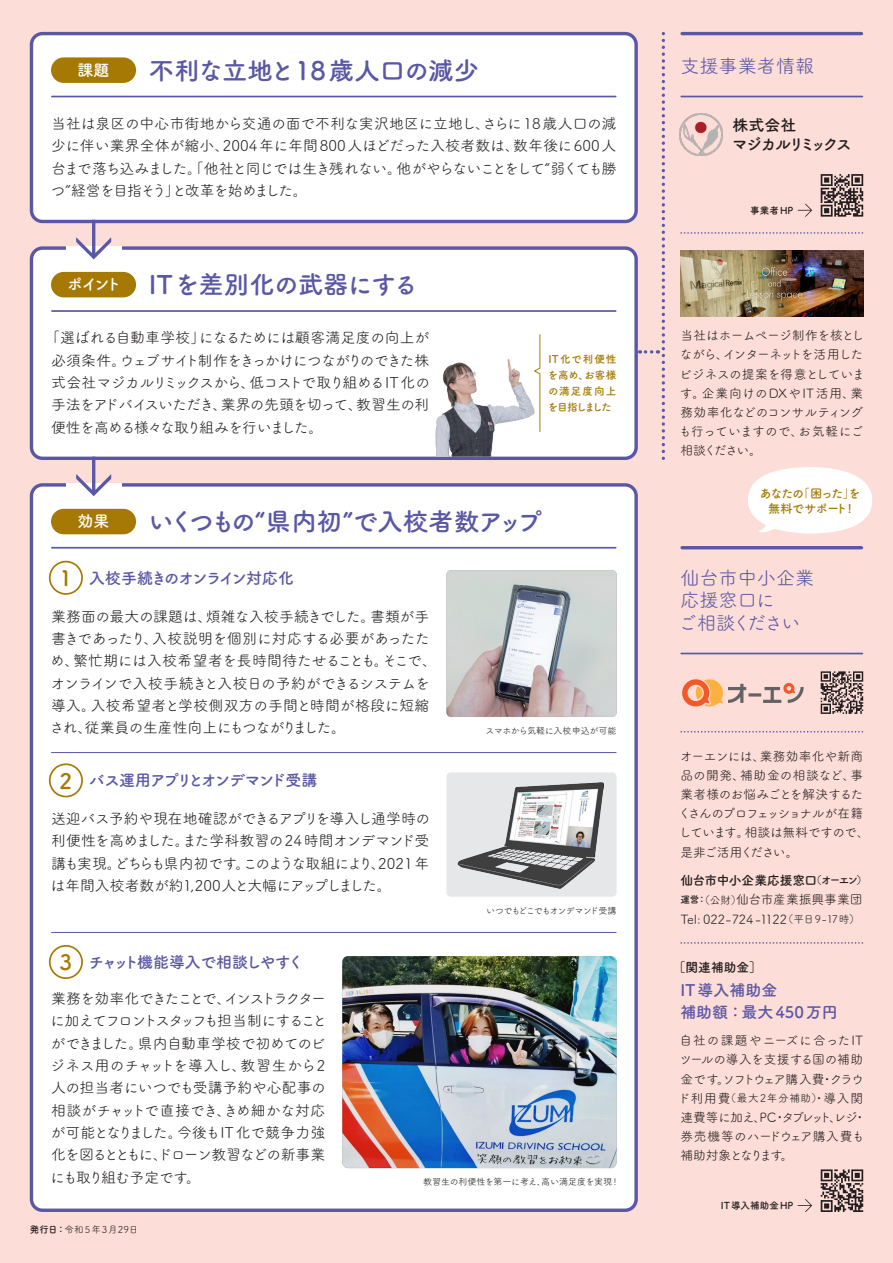
<style>
.page{position:relative;width:893px;height:1263px;background:#fcddd7}
.page>*{position:absolute;margin:0;border:0;box-sizing:border-box;transform-origin:0 0}
.t1{font:700 25.5px "Tsuku A Rd Gothic";letter-spacing:-.05em;color:#5a57a5}
.t2{font:700 25.5px "Tsuku A Rd Gothic";color:#5a57a5}
.t3{font:700 25.5px "Tsuku A Rd Gothic";letter-spacing:-.03em;color:#5a57a5}
.t4{font:700 21.3px "Tsuku A Rd Gothic";color:#a57903}
.t5{font:19.2px/22.4px "Tsuku A Rd Gothic";color:#5a57a5}
.t6{font:700 15.9px "Tsuku A Rd Gothic";letter-spacing:-.09em;color:#5a57a5}
.t7{font:700 15.9px/22.4px "Tsuku A Rd Gothic";color:#5a57a5}
.t8{font:700 15.9px "Tsuku A Rd Gothic";letter-spacing:-.095em;color:#5a57a5}
.t9{font:700 15.9px/19.2px "Tsuku A Rd Gothic";letter-spacing:-.11em;color:#231f20}
.t10{font:700 15.9px "Tsuku A Rd Gothic";letter-spacing:-.08em;color:#fff}
.t11{font:14.85px/22.4px "Tsuku A Rd Gothic";letter-spacing:-.045em;color:#231f20;text-align:justify}
.t12{font:14.85px/22.4px "Tsuku A Rd Gothic";letter-spacing:-.02em;color:#231f20}
.t13{font:12.75px/19.2px "Tsuku A Rd Gothic";letter-spacing:-.025em;color:#231f20}
.t14{font:12.75px/19.2px "Tsuku A Rd Gothic";color:#231f20}
.t15{font:700 12.75px "Tsuku A Rd Gothic";color:#231f20}
.t16{font:700 12.15px/15.9px "Tsuku A Rd Gothic";letter-spacing:-.09em;color:#a57903;text-align:center}
.t17{font:700 10.65px/15.9px "Tsuku A Rd Gothic";letter-spacing:.03em;color:#a57903;text-align:justify}
.t18{font:10.65px "Tsuku A Rd Gothic";letter-spacing:.06em;color:#231f20}
.t19{font:700 9.6px "Tsuku A Rd Gothic";color:#231f20}
.t20{font:9.6px "Tsuku A Rd Gothic";letter-spacing:.04em;color:#231f20}
.t21{font:9px "Tsuku A Rd Gothic";letter-spacing:-.02em;color:#231f20}
.t22{font:9px "Tsuku A Rd Gothic";letter-spacing:-.12em;color:#231f20}
.t23{font:9px "Tsuku A Rd Gothic";letter-spacing:-.04em;color:#231f20}
.s1{font-weight:700}
.s2{font-weight:700;font-size:10.65px}
.s3{font-weight:700;font-size:9.6px}
.s4{font-size:10.65px}
.s5{font-size:12.75px}
</style>
<div class="page">
<div style="left:31px;top:485px;width:605px;height:725px;background:#fff;border-radius:11px"></div>
<div style="left:30px;top:483px;width:608px;height:729px;border:3px solid #5a57a5;border-radius:11px"></div>
<div style="left:31px;top:34px;width:605px;height:187px;background:#fff;border-radius:11px"></div>
<div style="left:30px;top:32px;width:608px;height:191px;border:3px solid #5a57a5;border-radius:11px"></div>
<div style="left:31px;top:248px;width:605px;height:210px;background:#fff;border-radius:11px"></div>
<div style="left:30px;top:246px;width:608px;height:214px;border:3px solid #5a57a5;border-radius:11px"></div>
<hr style="left:52px;top:547px;width:564px;height:2px;background:#5a57a5">
<hr style="left:51px;top:752px;width:565px;height:1px;background:#5a57a5">
<hr style="left:51px;top:932px;width:565px;height:1px;background:#5a57a5">
<hr style="left:52px;top:96px;width:564px;height:1px;background:#5a57a5">
<hr style="left:681px;top:96px;width:181px;height:1px;background:#5a57a5">
<hr style="left:681px;top:653px;width:181px;height:1px;background:#5a57a5">
<svg style="left:681px;top:731px;width:182px;height:2px"></svg>
<svg style="left:681px;top:942px;width:182px;height:2px"></svg>
<svg style="left:681px;top:232px;width:182px;height:2px"></svg>
<hr style="left:52px;top:310px;width:564px;height:2px;background:#5a57a5">
<img style="left:470px;top:359px;width:49px;height:49px">
<div style="left:51px;top:57px;width:85px;height:26px;background:#a57903;border-radius:13px"></div>
<div style="left:51px;top:272px;width:85px;height:25px;background:#a57903;border-radius:13px"></div>
<div style="left:51px;top:509px;width:85px;height:25px;background:#a57903;border-radius:13px"></div>
<img style="left:679px;top:113px;width:43px;height:43px">
<svg style="left:821px;top:671px;width:42px;height:43px"></svg>
<svg style="left:821px;top:1169px;width:42px;height:43px"></svg>
<svg style="left:682px;top:679px;width:122px;height:28px"></svg>
<svg style="left:639px;top:34px;width:26px;height:425px"></svg>
<hr style="left:682px;top:32px;width:179px;height:3px;background:#5a57a5">
<hr style="left:682px;top:546px;width:179px;height:3px;background:#5a57a5">
<div style="left:49px;top:945px;width:34px;height:34px;border:2px solid #a57903;border-radius:50%"></div>
<div style="left:49px;top:561px;width:34px;height:34px;border:2px solid #a57903;border-radius:50%"></div>
<div style="left:49px;top:763px;width:34px;height:34px;border:2px solid #a57903;border-radius:50%"></div>
<div style="left:66px;top:246px;width:55px;height:9px;background:#fff"></div>
<div style="left:66px;top:483px;width:55px;height:9px;background:#fff"></div>
<svg style="left:76px;top:219px;width:36px;height:41px"></svg>
<svg style="left:76px;top:456px;width:36px;height:41px"></svg>
<img style="left:342px;top:956px;width:275px;height:212px">
<img style="left:446px;top:570px;width:171px;height:147px">
<div style="left:446px;top:772px;width:171px;height:125px;background:#e6e7e9;border-radius:4px"></div>
<img style="left:457px;top:782px;width:147px;height:107px">
<svg style="left:533px;top:334px;width:7px;height:98px"></svg>
<svg style="left:748px;top:467px;width:124px;height:67px"></svg>
<svg style="left:821px;top:174px;width:42px;height:43px"></svg>
<svg style="left:798px;top:204px;width:14px;height:13px"></svg>
<svg style="left:798px;top:1199px;width:14px;height:13px"></svg>
<img style="left:680px;top:251px;width:183px;height:65px">
<p class="t10" style="left:78px;top:57px;width:33px">課題</p>
<h1 class="t2" style="left:149px;top:50px;width:332px">不利な立地と18歳人口の減少</h1>
<p class="t11" style="left:50px;top:111px;width:568px">当社は泉区の中心市街地から交通の面で不利な実沢地区に立地し、さらに18歳人口の減少に伴い業界全体が縮小、2004年に年間800人ほどだった入校者数は、数年後に600人台まで落ち込みました。「他社と同じでは生き残れない。他がやらないことをして“弱くても勝つ”経営を目指そう」と改革を始めました。</p>
<p class="t10" style="left:67px;top:272px;width:56px">ポイント</p>
<h1 class="t3" style="left:149px;top:265px;width:271px">ITを差別化の武器にする</h1>
<p class="t11" style="left:51px;top:326px;width:381px;text-indent:-6px">「選ばれる自動車学校」になるためには顧客満足度の向上が必須条件。ウェブサイト制作をきっかけにつながりのできた株式会社マジカルリミックスから、低コストで取り組めるIT化の手法をアドバイスいただき、業界の先頭を切って、教習生の利便性を高める様々な取り組みを行いました。</p>
<p class="t17" style="left:547px;top:351px;width:71px">IT化で利便性を高め、お客様の満足度向上を目指しました</p>
<p class="t10" style="left:78px;top:509px;width:33px">効果</p>
<h1 class="t1" style="left:148px;top:502px;width:396px">いくつもの“県内初”で入校者数アップ</h1>
<h2 class="t4" style="left:60px;top:561px;width:14px">1</h2>
<p class="t6" style="left:89px;top:566px;width:206px">入校手続きのオンライン対応化</p>
<p class="t12" style="left:50px;top:604px;width:389px">業務面の最大の課題は、煩雑な入校手続きでした。書類が手書きであったり、入校説明を個別に対応する必要があったため、繁忙期には入校希望者を長時間待たせることも。そこで、オンラインで入校手続きと入校日の予約ができるシステムを導入。入校希望者と学校側双方の手間と時間が格段に短縮され、従業員の生産性向上にもつながりました。</p>
<h2 class="t4" style="left:60px;top:764px;width:14px">2</h2>
<p class="t6" style="left:89px;top:768px;width:230px">バス運用アプリとオンデマンド受講</p>
<p class="t11" style="left:51px;top:806px;width:381px">送迎バス予約や現在地確認ができるアプリを導入し通学時の利便性を高めました。また学科教習の24時間オンデマンド受講も実現。どちらも県内初です。このような取組により、2021 年は年間入校者数が約1,200人と大幅にアップしました。</p>
<h2 class="t4" style="left:60px;top:945px;width:14px">3</h2>
<p class="t8" style="left:89px;top:950px;width:216px">チャット機能導入で相談しやすく</p>
<p class="t23" style="left:486px;top:724px;width:132px">スマホから気軽に入校申込が可能</p>
<p class="t22" style="left:486px;top:904px;width:132px">いつでもどこでもオンデマンド受講</p>
<p class="t11" style="left:50px;top:986px;width:278px;text-align:left">業務を効率化できたことで、インストラクターに加えてフロントスタッフも担当制にすることができました。県内自動車学校で初めてのビジネス用のチャットを導入し、教習生から2人の担当者にいつでも受講予約や心配事の相談がチャットで直接でき、きめ細かな対応が可能となりました。今後もIT化で競争力強化を図るとともに、ドローン教習などの新事業にも取り組む予定です。</p>
<p class="t20" style="left:30px;top:1222px;width:110px"><span class="s1">発行日：</span>令和5年3月29日</p>
<p class="t21" style="left:423px;top:1175px;width:195px">教習生の利便性を第一に考え、高い満足度を実現!</p>
<p class="t5" style="left:680px;top:53px;width:135px">支援事業者情報</p>
<p class="t9" style="left:732px;top:114px;width:122px">株式会社<br>マジカルリミックス</p>
<p class="t19" style="left:750px;top:203px;width:45px">事業者HP</p>
<p class="t13" style="left:679px;top:325px;width:188px">当社はホームページ制作を核としながら、インターネットを活用したビジネスの提案を得意としています。企業向けのDXやIT活用、業務効率化などのコンサルティングも行っていますので、お気軽にご相談ください。</p>
<p class="t16" style="left:759px;top:484px;width:102px">あなたの「困った」を無料でサポート!</p>
<p class="t5" style="left:678px;top:566px;width:138px">仙台市中小企業応援窓口に<br>ご相談ください</p>
<p class="t13" style="left:678px;top:746px;width:193px">オーエンには、業務効率化や新商品の開発、補助金の相談など、事業者様のお悩みごとを解決するたくさんのプロフェッショナルが在籍しています。相談は無料ですので、是非ご活用ください。</p>
<p class="t14" style="left:680px;top:870px;width:188px"><span class="s1">仙台市中小企業応援窓口</span><span class="s2">（オーエン）</span><span class="s3">運営：</span><span class="s4">（公財）</span>仙台市産業振興事業団<br>Tel: 022-724-1122<span class="s4">（平日9-17時）</span></p>
<p class="t15" style="left:673px;top:957px;width:91px">［関連補助金］</p>
<p class="t7" style="left:680px;top:977px;width:159px">IT導入補助金<br>補助額：最大450万円</p>
<p class="t13" style="left:679px;top:1030px;width:186px;text-align:justify">自社の課題やニーズに合ったITツールの導入を支援する国の補助金です。ソフトウェア購入費・クラウ</p>
<p class="t18" style="left:678px;top:1090px;width:187px"><span class="s5">ド利用費</span>（最大2年分補助）<span class="s5">・導入関</span></p>
<p class="t13" style="left:680px;top:1107px;width:187px;text-align:justify">連費等に加え、PC・タブレット、レジ・券売機等のハードウェア購入費も補助対象となります。</p>
<p class="t19" style="left:721px;top:1198px;width:74px">IT導入補助金HP</p>
</div>
